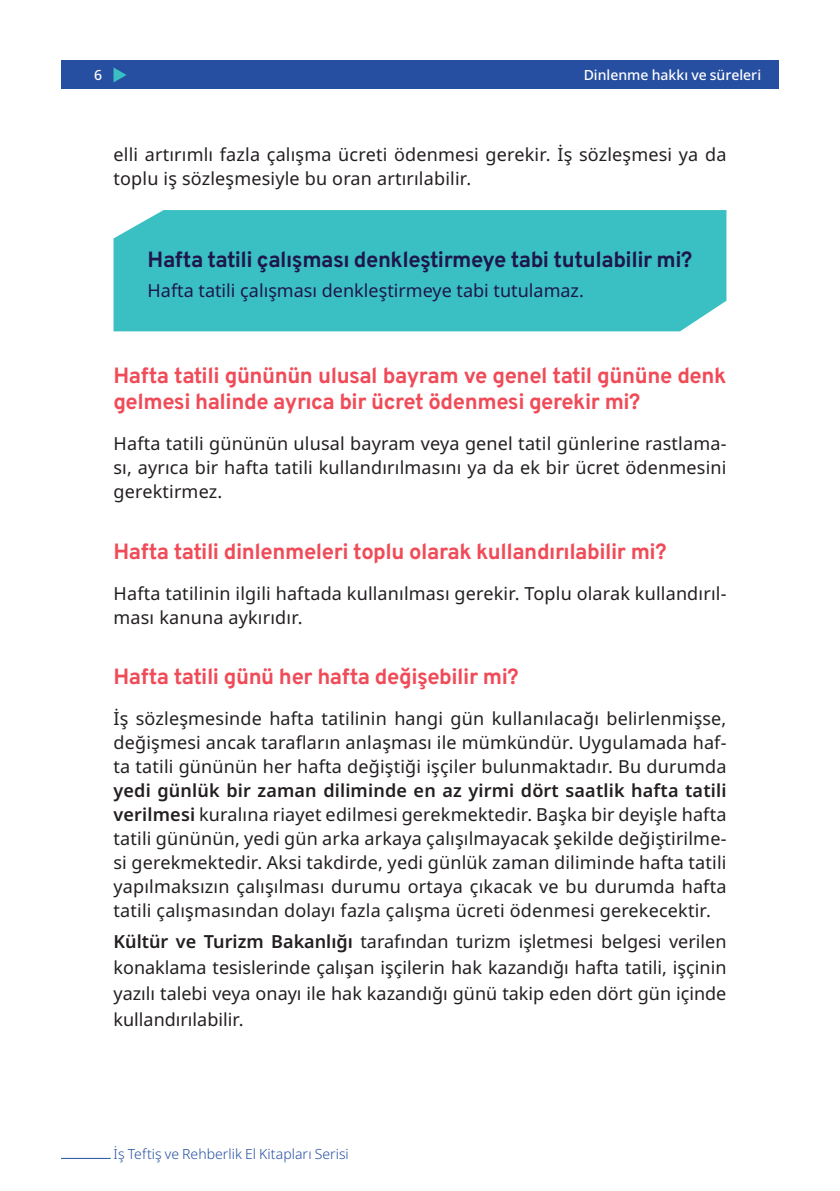
<style>
.page{position:relative;width:840px;height:1191px;background:#fff}
.page>*{position:absolute;margin:0;border:0;box-sizing:border-box;transform-origin:0 0}
.t1{font:22px/26px "Overpass";letter-spacing:-.02em;color:#ef4b58}
.t2{font:22px "Overpass";letter-spacing:-.02em;color:#1d174c}
.t3{font:18px/24px "Noto Sans";letter-spacing:.01em;color:#231f20;text-align:justify}
.t4{font:18px "Noto Sans";color:#1d174c}
.t5{font:300 14px "Noto Sans";color:#264fa1}
.t6{font:500 14px "Noto Sans";color:#fff}
.s1{font-weight:600}
</style>
<div class="page">
<div style="left:61px;top:61px;width:717px;height:28px;background:#264fa1"></div>
<svg style="left:113px;top:67px;width:13px;height:15px"></svg>
<hr style="left:61px;top:1158px;width:50px;height:1px;background:#264fa1">
<div style="left:113px;top:210px;width:613px;height:121px;background:#3ac0c3"></div>
<p class="t6" style="left:94px;top:65px;width:10px">6</p>
<p class="t6" style="left:583px;top:65px;width:179px">Dinlenme hakkı ve süreleri</p>
<p class="t3" style="left:113px;top:143px;width:614px">elli artırımlı fazla çalışma ücreti ödenmesi gerekir. İş sözleşmesi ya da toplu iş sözleşmesiyle bu oran artırılabilir.</p>
<p class="t2" style="left:147px;top:242px;width:546px">Hafta tatili çalışması denkleştirmeye tabi tutulabilir mi?</p>
<p class="t4" style="left:147px;top:278px;width:437px">Hafta tatili çalışması denkleştirmeye tabi tutulamaz.</p>
<p class="t1" style="left:113px;top:362px;width:614px">Hafta tatili gününün ulusal bayram ve genel tatil gününe denk gelmesi halinde ayrıca bir ücret ödenmesi gerekir mi?</p>
<p class="t3" style="left:113px;top:432px;width:614px">Hafta tatili gününün ulusal bayram veya genel tatil günlerine rastlama&shy;sı, ayrıca bir hafta tatili kullandırılmasını ya da ek bir ücret ödenmesini gerektirmez.</p>
<p class="t1" style="left:113px;top:537px;width:554px">Hafta tatili dinlenmeleri toplu olarak kullandırılabilir mi?</p>
<p class="t3" style="left:113px;top:581px;width:614px">Hafta tatilinin ilgili haftada kullanılması gerekir. Toplu olarak kullandırıl&shy;ması kanuna aykırıdır.</p>
<p class="t1" style="left:113px;top:662px;width:406px">Hafta tatili günü her hafta değişebilir mi?</p>
<p class="t3" style="left:113px;top:706px;width:614px">İş sözleşmesinde hafta tatilinin hangi gün kullanılacağı belirlenmişse, değişmesi ancak tarafların anlaşması ile mümkündür. Uygulamada haf&shy;ta tatili gününün her hafta değiştiği işçiler bulunmaktadır. Bu durumda</p>
<p class="t3" style="left:113px;top:778px;width:614px"><span class="s1">yedi günlük bir zaman diliminde en az yirmi dört saatlik hafta tatili verilmesi</span> kuralına riayet edilmesi gerekmektedir. Başka bir deyişle hafta tatili gününün, yedi gün arka arkaya çalışılmayacak şekilde değiştirilme&shy;si gerekmektedir. Aksi takdirde, yedi günlük zaman diliminde hafta tatili yapılmaksızın çalışılması durumu ortaya çıkacak ve bu durumda hafta tatili çalışmasından dolayı fazla çalışma ücreti ödenmesi gerekecektir.</p>
<p class="t3" style="left:113px;top:929px;width:614px;line-height:26px"><span class="s1">Kültür ve Turizm Bakanlığı</span> tarafından turizm işletmesi belgesi verilen konaklama tesislerinde çalışan işçilerin hak kazandığı hafta tatili, işçinin yazılı talebi veya onayı ile hak kazandığı günü takip eden dört gün içinde kullandırılabilir.</p>
<p class="t5" style="left:113px;top:1144px;width:237px">İş Teftiş ve Rehberlik El Kitapları Serisi</p>
</div>
